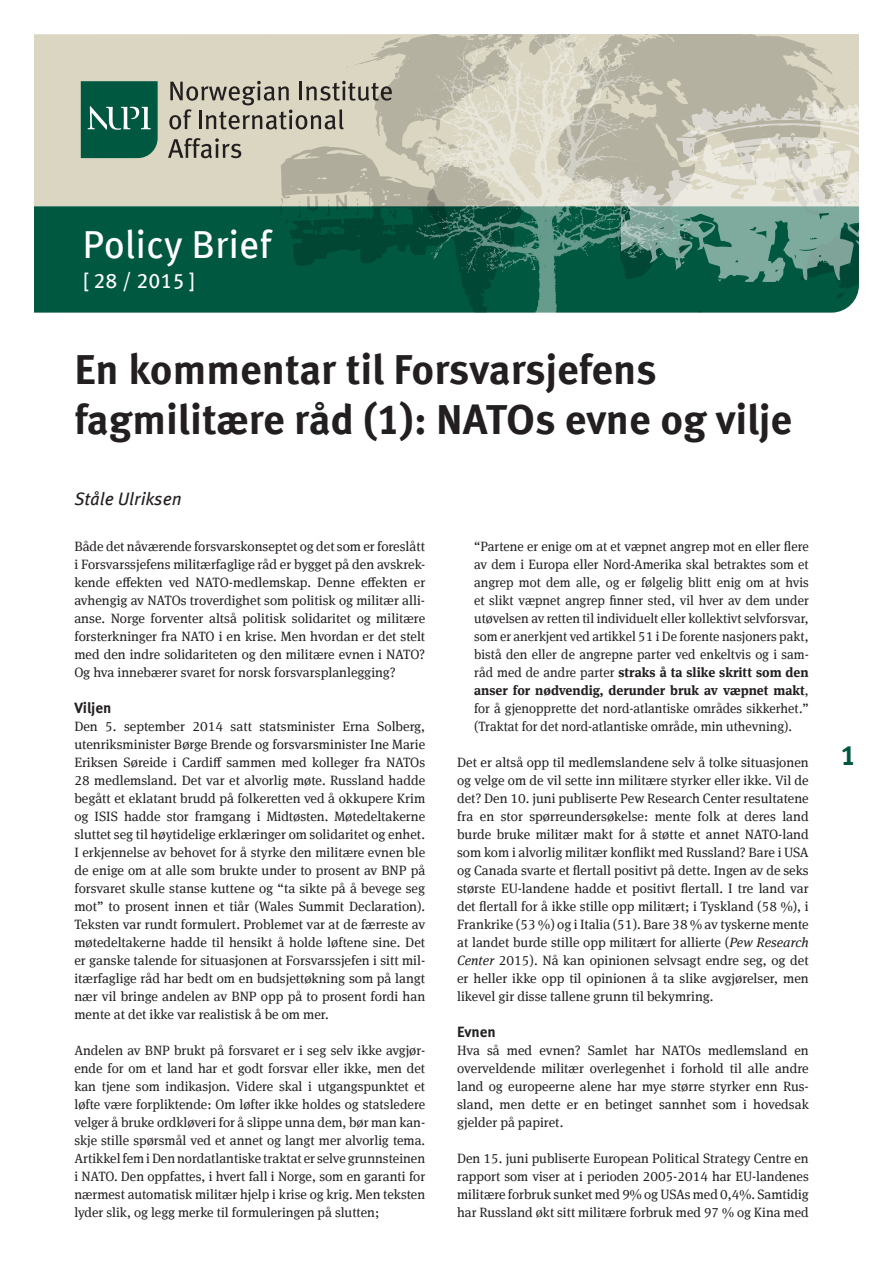
<style>
.page{position:relative;width:893px;height:1263px;background:#fff}
.page>*{position:absolute;margin:0;border:0;box-sizing:border-box;transform-origin:0 0}
.t1{font:700 42px/50.4px "Meta Offc Pro";color:#231f20}
.t2{font:39px "Meta Offc Pro";color:#fff}
.t3{font:700 27.75px "Meta Offc Pro";color:#005840}
.t4{font:21px "Meta Offc Pro";color:#fff}
.t5{font:italic 18px "Meta Offc Pro";letter-spacing:-.005em;color:#231f20}
.t6{font:700 15px "Meta Offc Pro";letter-spacing:-.01em;color:#231f20}
.t7{font:13.5px/18px "Meta Serif Offc Pro";color:#231f20;text-align:justify}
.s1{font-weight:700}
.s2{font-style:italic}
</style>
<div class="page">
<div style="left:34px;top:34px;width:825px;height:172px;background:#dad6c2"></div>
<div style="left:34px;top:206px;width:821px;height:106px;background:#005840"></div>
<svg style="left:692px;top:34px;width:140px;height:51px;fill:#b4b1a0"></svg>
<svg style="left:354px;top:39px;width:57px;height:273px;fill:#005840"></svg>
<svg style="left:381px;top:37px;width:21px;height:12px"></svg>
<svg style="left:692px;top:85px;width:167px;height:215px"></svg>
<img style="left:411px;top:34px;width:281px;height:278px">
<svg style="left:81px;top:81px;width:77px;height:77px;background:#176750"></svg>
<svg style="left:168px;top:81px;width:301px;height:185px"></svg>
<h2 class="t2" style="left:83px;top:215px;width:190px">Policy Brief</h2>
<h3 class="t4" style="left:83px;top:265px;width:114px">[ 28 / 2015 ]</h3>
<h1 class="t1" style="left:74px;top:341px;width:719px">En kommentar til Forsvarsjefens fagmilitære råd (1): NATOs evne og vilje</h1>
<h3 class="t5" style="left:74px;top:485px;width:109px">Ståle Ulriksen</h3>
<p class="t7" style="left:74px;top:537px;width:352px">Både det nåværende forsvarskonseptet og det som er foreslått i Forsvarssjefens militærfaglige råd er bygget på den avskrek&shy;kende effekten ved NATO-medlemskap. Denne effekten er avhengig av NATOs troverdighet som politisk og militær alli&shy;anse. Norge forventer altså politisk solidaritet og militære forsterkninger fra NATO i en krise. Men hvordan er det stelt med den indre solidariteten og den militære evnen i NATO?<br>Og hva innebærer svaret for norsk forsvarsplanlegging?</p>
<p class="t6" style="left:74px;top:696px;width:39px">Viljen</p>
<p class="t7" style="left:74px;top:717px;width:352px">Den 5. september 2014 satt statsminister Erna Solberg, utenriksminister Børge Brende og forsvarsminister Ine Marie Eriksen Søreide i Cardiff sammen med kolleger fra NATOs 28 medlemsland. Det var et alvorlig møte. Russland hadde begått et eklatant brudd på folkeretten ved å okkupere Krim og ISIS hadde stor framgang i Midtøsten. Møtedeltakerne sluttet seg til høytidelige erklæringer om solidaritet og enhet.<br>I erkjennelse av behovet for å styrke den militære evnen ble de enige om at alle som brukte under to prosent av BNP på forsvaret skulle stanse kuttene og “ta sikte på å bevege seg mot” to prosent innen et tiår (Wales Summit Declaration).<br>Teksten var rundt formulert. Problemet var at de færreste av møtedeltakerne hadde til hensikt å holde løftene sine. Det er ganske talende for situasjonen at Forsvarssjefen i sitt mil&shy;itærfaglige råd har bedt om en budsjettøkning som på langt nær vil bringe andelen av BNP opp på to prosent fordi han mente at det ikke var realistisk å be om mer.</p>
<p class="t7" style="left:74px;top:1041px;width:352px">Andelen av BNP brukt på forsvaret er i seg selv ikke avgjør&shy;ende for om et land har et godt forsvar eller ikke, men det kan tjene som indikasjon. Videre skal i utgangspunktet et løfte være forpliktende: Om løfter ikke holdes og statsledere velger å bruke ordkløveri for å slippe unna dem, bør man kan&shy;skje stille spørsmål ved et annet og langt mer alvorlig tema.<br>Artikkel fem i Den nordatlantiske traktat er selve grunnsteinen i NATO. Den oppfattes, i hvert fall i Norge, som en garanti for nærmest automatisk militær hjelp i krise og krig. Men teksten lyder slik, og legg merke til formuleringen på slutten;</p>
<p class="t7" style="left:474px;top:537px;width:336px">“Partene er enige om at et væpnet angrep mot en eller flere av dem i Europa eller Nord-Amerika skal betraktes som et angrep mot dem alle, og er følgelig blitt enig om at hvis et slikt væpnet angrep finner sted, vil hver av dem under utøvelsen av retten til individuelt eller kollektivt selvforsvar, som er anerkjent ved artikkel 51 i De forente nasjoners pakt, bistå den eller de angrepne parter ved enkeltvis og i sam&shy;råd med de andre parter <span class="s1">straks å ta slike skritt som den anser for nødvendig, derunder bruk av væpnet makt</span>, for å gjenopprette det nord-atlantiske områdes sikkerhet.” (Traktat for det nord-atlantiske område, min uthevning).</p>
<p class="t7" style="left:457px;top:753px;width:353px">Det er altså opp til medlemslandene selv å tolke situasjonen og velge om de vil sette inn militære styrker eller ikke. Vil de det? Den 10. juni publiserte Pew Research Center resultatene fra en stor spørreundersøkelse: mente folk at deres land burde bruke militær makt for å støtte et annet NATO-land som kom i alvorlig militær konflikt med Russland? Bare i USA og Canada svarte et flertall positivt på dette. Ingen av de seks største EU-landene hadde et positivt flertall. I tre land var det flertall for å ikke stille opp militært; i Tyskland (58 %), i Frankrike (53 %) og i Italia (51). Bare 38 % av tyskerne mente at landet burde stille opp militært for allierte (<span class="s2">Pew Research Center</span> 2015). Nå kan opinionen selvsagt endre seg, og det er heller ikke opp til opinionen å ta slike avgjørelser, men likevel gir disse tallene grunn til bekymring.</p>
<p class="t6" style="left:457px;top:1020px;width:40px">Evnen</p>
<p class="t7" style="left:457px;top:1041px;width:353px">Hva så med evnen? Samlet har NATOs medlemsland en overveldende militær overlegenhet i forhold til alle andre land og europeerne alene har mye større styrker enn Rus&shy;sland, men dette er en betinget sannhet som i hovedsak gjelder på papiret.</p>
<p class="t7" style="left:457px;top:1149px;width:353px">Den 15. juni publiserte European Political Strategy Centre en rapport som viser at i perioden 2005-2014 har EU-landenes militære forbruk sunket med 9% og USAs med 0,4%. Samtidig har Russland økt sitt militære forbruk med 97 % og Kina med</p>
<h3 class="t3" style="left:840px;top:734px;width:17px">1</h3>
</div>
